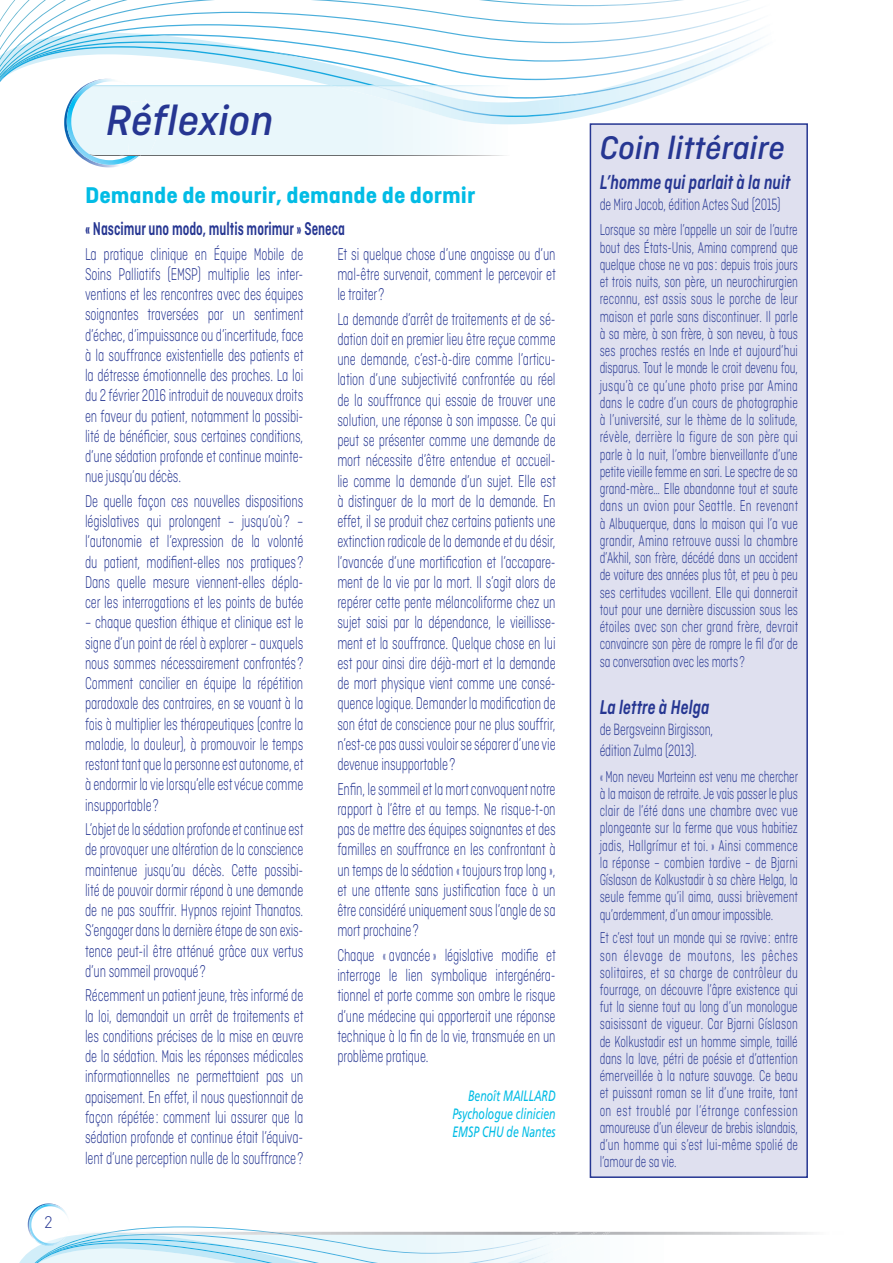
<style>
.page{position:relative;width:893px;height:1263px;background:#fff}
.page>*{position:absolute;margin:0;border:0;box-sizing:border-box;transform-origin:0 0}
.t1{font:italic 500 45px "Ciutadella";color:#263692}
.t2{font:italic 500 34.5px "Ciutadella";color:#263692}
.t3{font:700 24px "Ciutadella";color:#02bce5}
.t4{font:italic 600 21px "Ciutadella";color:#263692;scale:.8 1}
.t5{font:600 19.5px "Ciutadella";color:#263692;scale:.7 1}
.t6{font:300 18px/20.2px "Ciutadella";letter-spacing:-.01em;color:#263692;text-align:justify;scale:.7 1}
.t7{font:300 17.25px/21px "Ciutadella";letter-spacing:-.01em;color:#263692;scale:.7 1}
.t8{font:300 16.5px/17.2px "Ciutadella";letter-spacing:-.01em;color:#263692;text-align:justify;scale:.7 1}
.t9{font:300 16.5px "DIN";color:#263692}
.t10{font:italic 15px/18px "Frutiger";color:#02bce5;text-align:justify;scale:.7 1}
</style>
<div class="page">
<svg style="left:0;top:0;width:766px;height:114px"></svg>
<svg style="left:19px;top:1203px;width:693px;height:60px"></svg>
<img style="left:141px;top:155px;width:364px;height:1px">
<img style="left:139px;top:85px;width:378px;height:70px">
<img style="left:329px;top:85px;width:231px;height:39px">
<img style="left:369px;top:85px;width:191px;height:32px">
<img style="left:64px;top:80px;width:75px;height:87px">
<img style="left:67px;top:79px;width:42px;height:43px">
<div style="left:128px;top:101px;width:43px;height:54px;background:#e9f7fb"></div>
<svg style="left:119px;top:155px;width:22px;height:1px"></svg>
<div style="left:590px;top:124px;width:217px;height:1053px;background:#dfe0ef"></div>
<div style="left:590px;top:123px;width:218px;height:1055px;border:2px solid #263692"></div>
<p class="t9" style="left:44px;top:1212px;width:10px">2</p>
<h1 class="t1" style="left:106px;top:95px;width:169px">Réflexion</h1>
<h3 class="t3" style="left:85px;top:181px;width:392px">Demande de mourir, demande de dormir</h3>
<p class="t5" style="left:85px;top:218px;width:373px">« Nascimur uno modo, multis morimur » Seneca</p>
<p class="t6" style="left:85px;top:244px;width:314px">La pratique clinique en Équipe Mobile de Soins Palliatifs (EMSP) multiplie les inter&shy;ventions et les rencontres avec des équipes soignantes traversées par un sentiment d’échec, d’impuissance ou d’incertitude, face à la souffrance existentielle des patients et la détresse émotionnelle des proches. La loi du 2 février 2016 introduit de nouveaux droits en faveur du patient, notamment la possibi&shy;lité de bénéficier, sous certaines conditions, d’une sédation profonde et continue mainte&shy;nue jusqu’au décès.</p>
<p class="t6" style="left:85px;top:491px;width:313px">De quelle façon ces nouvelles dispositions législatives qui prolongent – jusqu’où ? – l’autonomie et l’expression de la volonté du patient, modifient-elles nos pratiques ?<br>Dans quelle mesure viennent-elles dépla&shy;cer les interrogations et les points de butée</p>
<p class="t6" style="left:85px;top:612px;width:314px">– chaque question éthique et clinique est le signe d’un point de réel à explorer – auxquels nous sommes nécessairement confrontés ?<br>Comment concilier en équipe la répétition paradoxale des contraires, en se vouant à la fois à multiplier les thérapeutiques (contre la maladie, la douleur), à promouvoir le temps restant tant que la personne est autonome, et à endormir la vie lorsqu’elle est vécue comme insupportable ?</p>
<p class="t6" style="left:85px;top:819px;width:314px">L’objet de la sédation profonde et continue est de provoquer une altération de la conscience maintenue jusqu’au décès. Cette possibi&shy;lité de pouvoir dormir répond à une demande de ne pas souffrir. Hypnos rejoint Thanatos.<br>S’engager dans la dernière étape de son exis&shy;tence peut-il être atténué grâce aux vertus d’un sommeil provoqué ?</p>
<p class="t6" style="left:85px;top:985px;width:314px">Récemment un patient jeune, très informé de la loi, demandait un arrêt de traitements et les conditions précises de la mise en œuvre de la sédation. Mais les réponses médicales informationnelles ne permettaient pas un apaisement. En effet, il nous questionnait de façon répétée : comment lui assurer que la sédation profonde et continue était l’équiva&shy;lent d’une perception nulle de la souffrance ?</p>
<p class="t6" style="left:337px;top:244px;width:314px">Et si quelque chose d’une angoisse ou d’un mal-être survenait, comment le percevoir et le traiter ?</p>
<p class="t6" style="left:337px;top:309px;width:314px">La demande d’arrêt de traitements et de sé&shy;dation doit en premier lieu être reçue comme une demande, c’est-à-dire comme l’articu&shy;lation d’une subjectivité confrontée au réel de la souffrance qui essaie de trouver une solution, une réponse à son impasse. Ce qui peut se présenter comme une demande de mort nécessite d’être entendue et accueil&shy;lie comme la demande d’un sujet. Elle est à distinguer de la mort de la demande. En effet, il se produit chez certains patients une extinction radicale de la demande et du désir, l’avancée d’une mortification et l’accapare&shy;ment de la vie par la mort. Il s’agit alors de repérer cette pente mélancoliforme chez un sujet saisi par la dépendance, le vieillisse&shy;ment et la souffrance. Quelque chose en lui est pour ainsi dire déjà-mort et la demande de mort physique vient comme une consé&shy;quence logique. Demander la modification de son état de conscience pour ne plus souffrir, n’est-ce pas aussi vouloir se séparer d’une vie devenue insupportable ?</p>
<p class="t6" style="left:337px;top:778px;width:313px">Enfin, le sommeil et la mort convoquent notre rapport à l’être et au temps. Ne risque-t-on pas de mettre des équipes soignantes et des familles en souffrance en les confrontant à un temps de la sédation « toujours trop long », et une attente sans justification face à un être considéré uniquement sous l’angle de sa mort prochaine ?</p>
<p class="t6" style="left:337px;top:945px;width:314px">Chaque « avancée » législative modifie et interroge le lien symbolique intergénéra&shy;tionnel et porte comme son ombre le risque d’une médecine qui apporterait une réponse technique à la fin de la vie, transmuée en un problème pratique.</p>
<p class="t10" style="left:452px;top:1086px;width:149px;text-indent:16px">Benoît MAILLARD Psychologue clinicien EMSP CHU de Nantes</p>
<h2 class="t2" style="left:600px;top:129px;width:187px">Coin littéraire</h2>
<p class="t4" style="left:600px;top:170px;width:240px">L’homme qui parlait à la nuit</p>
<p class="t7" style="left:600px;top:193px;width:260px">de Mira Jacob, édition Actes Sud (2015)</p>
<p class="t8" style="left:600px;top:221px;width:285px">Lorsque sa mère l’appelle un soir de l’autre bout des États-Unis, Amina comprend que quelque chose ne va pas : depuis trois jours et trois nuits, son père, un neurochirurgien reconnu, est assis sous le porche de leur maison et parle sans discontinuer. Il parle à sa mère, à son frère, à son neveu, à tous ses proches restés en Inde et aujourd’hui disparus. Tout le monde le croit devenu fou, jusqu’à ce qu’une photo prise par Amina dans le cadre d’un cours de photographie à l’université, sur le thème de la solitude, révèle, derrière la figure de son père qui parle à la nuit, l’ombre bienveillante d’une petite vieille femme en sari. Le spectre de sa grand-mère… Elle abandonne tout et saute dans un avion pour Seattle. En revenant à Albuquerque, dans la maison qui l’a vue grandir, Amina retrouve aussi la chambre d’Akhil, son frère, décédé dans un accident de voiture des années plus tôt, et peu à peu ses certitudes vacillent. Elle qui donnerait tout pour une dernière discussion sous les étoiles avec son cher grand frère, devrait convaincre son père de rompre le fil d’or de sa conversation avec les morts ?</p>
<p class="t4" style="left:600px;top:695px;width:139px">La lettre à Helga</p>
<p class="t7" style="left:600px;top:719px;width:164px">de Bergsveinn Birgisson, édition Zulma (2013).</p>
<p class="t8" style="left:600px;top:767px;width:285px">« Mon neveu Marteinn est venu me chercher à la maison de retraite. Je vais passer le plus clair de l’été dans une chambre avec vue plongeante sur la ferme que vous habitiez jadis, Hallgrímur et toi. » Ainsi commence la réponse – combien tardive – de Bjarni Gíslason de Kolkustadir à sa chère Helga, la seule femme qu’il aima, aussi brièvement qu’ardemment, d’un amour impossible.</p>
<p class="t8" style="left:600px;top:929px;width:285px">Et c’est tout un monde qui se ravive : entre son élevage de moutons, les pêches solitaires, et sa charge de contrôleur du fourrage, on découvre l’âpre existence qui fut la sienne tout au long d’un monologue saisissant de vigueur. Car Bjarni Gíslason de Kolkustadir est un homme simple, taillé dans la lave, pétri de poésie et d’attention émerveillée à la nature sauvage. Ce beau et puissant roman se lit d’une traite, tant on est troublé par l’étrange confession amoureuse d’un éleveur de brebis islandais, d’un homme qui s’est lui-même spolié de l’amour de sa vie.</p>
</div>
